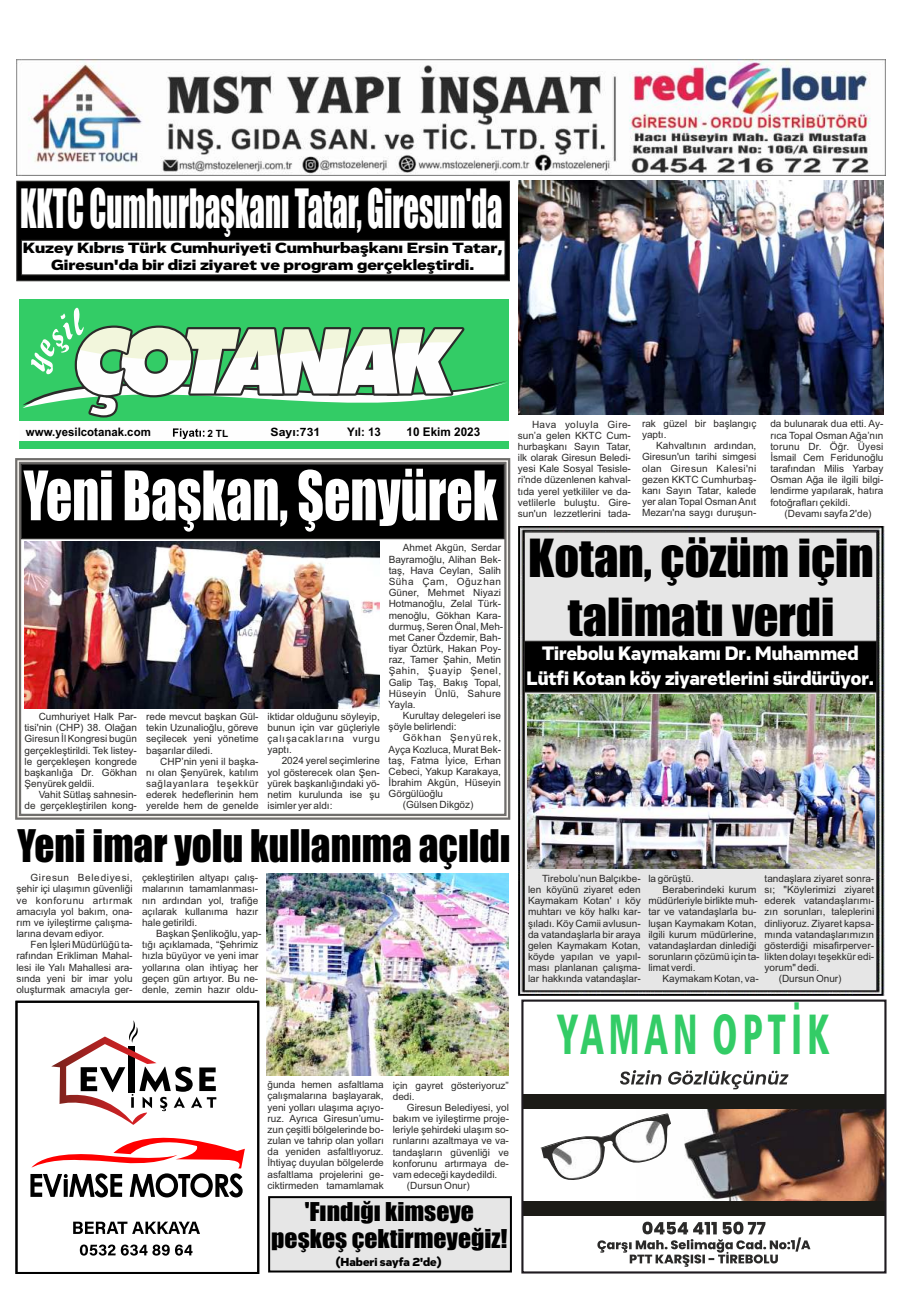
<style>
.page{position:relative;width:908px;height:1304px;background:#fff}
.page>*{position:absolute;margin:0;border:0;box-sizing:border-box;transform-origin:0 0}
.t1{font:62.9px "Impact";color:#fff;scale:.82 1}
.t2{font:56.7px "Humanist 777 BT Black Condensed B";letter-spacing:.13em;color:#3c6;scale:.66 1}
.t3{font:50px "Impact";color:#fff;scale:.61 1}
.t4{font:48.5px/59.2px "Impact";color:#000;text-align:center}
.t5{font:41.5px "Impact";color:#000;scale:.94 1}
.t6{font:24px/26.8px "Impact";color:#000;text-align:center;scale:1.07 1}
.t7{font:900 20px/25.1px "Vito";color:#fff;text-align:center;scale:.94 1}
.t8{font:900 15.3px/16.2px "Vito";color:#000;text-align:center;scale:1.16 1}
.t9{font:900 12px "Vito";color:#000}
.t10{font:700 12px "Arial";color:#000}
.t11{font:700 11.8px "Arial";color:#000}
.t12{font:700 11.7px "Arial";color:#000}
.t13{font:700 11.5px "Arial";color:#000;scale:1.07 1}
.t14{font:10px/11.2px "Arial";color:#2b2a29;text-align:justify}
.t15{font:10px "Arial";letter-spacing:.06em;color:#2b2a29}
.t16{font:700 10px "Arial";color:#000}
</style>
<div class="page">
<img style="left:518px;top:526px;width:365px;height:470px">
<div style="left:523px;top:531px;width:353px;height:460px;background:#e6e6e6"></div>
<div style="left:523px;top:641px;width:353px;height:52px;background:#000"></div>
<div style="left:16px;top:181px;width:493px;height:100px;background:#000"></div>
<svg style="left:21px;top:240px;width:484px;height:35px"></svg>
<div style="left:15px;top:458px;width:495px;height:362px;border:6px solid #706e6c"></div>
<div style="left:17px;top:460px;width:491px;height:357px;border:2px solid #f8f5f0"></div>
<div style="left:20px;top:299px;width:489px;height:150px;background:#3c6"></div>
<div style="left:20px;top:422px;width:489px;height:19px;background:#fefefe"></div>
<svg style="left:23px;top:307px;width:484px;height:132px"></svg>
<img style="left:636px;top:1108px;width:247px;height:94px">
<svg style="left:540px;top:1113px;width:130px;height:68px"></svg>
<div style="left:522px;top:1094px;width:363px;height:14px;background:#1c1b17"></div>
<div style="left:522px;top:1202px;width:363px;height:14px;background:#1c1b17"></div>
<svg style="left:597px;top:1222px;width:213px;height:45px"></svg>
<svg style="left:620px;top:1070px;width:168px;height:19px"></svg>
<div style="left:521px;top:1000px;width:365px;height:273px;border:2px solid #1f1b20"></div>
<img style="left:16px;top:60px;width:868px;height:116px">
<div style="left:15px;top:1001px;width:244px;height:273px;border:2px solid #000"></div>
<div style="left:268px;top:1196px;width:243px;height:76px;background:#e6e6e6;border:2px solid #000"></div>
<svg style="left:30px;top:1020px;width:215px;height:177px"></svg>
<svg style="left:73px;top:1222px;width:127px;height:12px"></svg>
<svg style="left:80px;top:1244px;width:112px;height:12px"></svg>
<div style="left:21px;top:464px;width:483px;height:75px;background:#000"></div>
<img style="left:518px;top:181px;width:365px;height:233px">
<img style="left:24px;top:541px;width:356px;height:167px">
<img style="left:527px;top:695px;width:347px;height:174px">
<img style="left:266px;top:874px;width:242px;height:201px">
<h3 class="t3" style="left:20px;top:188px;width:792px">KKTC Cumhurbaşkanı Tatar, Giresun'da</h3>
<h3 class="t8" style="left:23px;top:241px;width:414px">Kuzey Kıbrıs Türk Cumhuriyeti Cumhurbaşkanı Ersin Tatar,<br>Giresun'da bir dizi ziyaret ve program gerçekleştirdi.</h3>
<p class="t12" style="left:26px;top:428px;width:126px">www.yesilcotanak.com</p>
<p class="t16" style="left:207px;top:429px;width:22px">2 TL</p>
<p class="t13" style="left:270px;top:428px;width:48px">Sayı:731</p>
<p class="t11" style="left:347px;top:427px;width:35px">Yıl: 13</p>
<p class="t10" style="left:406px;top:427px;width:75px">10 Ekim 2023</p>
<h1 class="t1" style="left:24px;top:470px;width:579px">Yeni Başkan, Şenyürek</h1>
<p class="t14" style="left:25px;top:712px;width:114px;text-indent:14px">Cumhuriyet Halk Par&shy;tisi'nin (CHP) 38. Olağan Giresun İl Kongresi bugün gerçekleştirildi. Tek listey&shy;le gerçekleşen kongrede başkanlığa Dr. Gökhan Şenyürek geldii.</p>
<p class="t14" style="left:25px;top:790px;width:114px;text-align:right">Vahit Sütlaş sahnesin-<br>de gerçekleştirilen kong-</p>
<p class="t14" style="left:146px;top:712px;width:114px">rede mevcut başkan Gül&shy;tekin Uzunalioğlu, göreve seçilecek yeni yönetime başarılar diledi.</p>
<p class="t14" style="left:146px;top:756px;width:114px;text-indent:14px">CHP’nin yeni il başka&shy;nı olan Şenyürek, katılım sağlayanlara teşekkür ederek hedeflerinin hem yerelde hem de genelde</p>
<p class="t14" style="left:267px;top:711px;width:114px">iktidar olduğunu söyleyip, bunun için var güçleriyle çalışacaklarına vurgu yaptı.</p>
<p class="t14" style="left:267px;top:756px;width:114px;text-indent:14px">2024 yerel seçimlerine yol gösterecek olan Şen&shy;yürek başkanlığındaki yö&shy;netim kurulunda ise şu isimler yer aldı:</p>
<p class="t14" style="left:388px;top:543px;width:116px;text-align:left;text-indent:14px">Ahmet Akgün, Serdar<br>Bayramoğlu, Alihan Bek&shy;taş, Hava Ceylan, Salih<br>Süha Çam, Oğuzhan<br>Güner, Mehmet Niyazi<br>Hotmanoğlu, Zelal Türk&shy;menoğlu, Gökhan Kara&shy;durmuş, Seren Önal, Meh&shy;met Caner Özdemir, Bah&shy;tiyar Öztürk, Hakan Poy&shy;raz, Tamer Şahin, Metin<br>Şahin, Şuayip Şenel,<br>Galip Taş, Bakış Topal,<br>Hüseyin Ünlü, Sahure<br>Yayla.</p>
<p class="t14" style="left:388px;top:711px;width:114px;text-indent:14px">Kurultay delegeleri ise şöyle belirlendi:</p>
<p class="t15" style="left:402px;top:734px;width:100px">Gökhan Şenyürek,</p>
<p class="t14" style="left:388px;top:744px;width:114px">Ayça Kozluca, Murat Bek-</p>
<p class="t14" style="left:388px;top:756px;width:114px">taş, Fatma İyice, Erhan</p>
<p class="t14" style="left:388px;top:767px;width:114px">Cebeci, Yakup Karakaya,</p>
<p class="t14" style="left:388px;top:778px;width:114px">İbrahim Akgün, Hüseyin</p>
<p class="t14" style="left:388px;top:789px;width:56px">Görgülüoğlu</p>
<p class="t14" style="left:402px;top:800px;width:72px">(Gülsen Dikgöz)</p>
<h3 class="t5" style="left:18px;top:829px;width:526px">Yeni imar yolu kullanıma açıldı</h3>
<p class="t14" style="left:16px;top:873px;width:118px;text-indent:14px">Giresun Belediyesi, şehir içi ulaşımın güvenliği ve konforunu artırmak amacıyla yol bakım, ona&shy;rım ve iyileştirme çalışma&shy;larına devam ediyor.</p>
<p class="t14" style="left:16px;top:940px;width:118px;text-indent:14px">Fen İşleri Müdürlüğü ta&shy;rafından Erikliman Mahal&shy;lesi ile Yalı Mahallesi ara&shy;sında yeni bir imar yolu oluşturmak amacıyla ger-</p>
<p class="t14" style="left:142px;top:873px;width:118px">çekleştirilen altyapı çalış&shy;malarının tamamlanması&shy;nın ardından yol, trafiğe açılarak kullanıma hazır hale getirildi.</p>
<p class="t14" style="left:142px;top:929px;width:121px;text-align:left;text-indent:14px">Başkan Şenlikoğlu, yap&shy;tığı açıklamada, “Şehrimiz hızla büyüyor ve yeni imar yollarına olan ihtiyaç her geçen gün artıyor. Bu ne&shy;denle, zemin hazır oldu-</p>
<p class="t14" style="left:641px;top:419px;width:116px">rak güzel bir başlangıç yaptı.</p>
<p class="t14" style="left:641px;top:441px;width:116px;text-indent:14px">Kahvaltının ardından, Giresun'un tarihi simgesi olan Giresun Kalesi'ni gezen KKTC Cumhurbaş&shy;kanı Sayın Tatar, kalede yer alan Topal Osman Anıt Mezarı'na saygı duruşun-</p>
<p class="t14" style="left:517px;top:419px;width:115px;text-indent:14px">Hava yoluyla Gire&shy;sun’a gelen KKTC Cum&shy;hurbaşkanı Sayın Tatar, ilk olarak Giresun Beledi&shy;yesi Kale Sosyal Tesisle&shy;ri'nde düzenlenen kahval&shy;tıda yerel yetkililer ve da&shy;vetlilerle buluştu. Gire&shy;sun'un lezzetlerini tada-</p>
<p class="t14" style="left:770px;top:419px;width:114px">da bulunarak dua etti. Ay&shy;rıca Topal Osman Ağa’nın torunu Dr. Öğr. Üyesi İsmail Cem Feridunoğlu tarafından Milis Yarbay Osman Ağa ile ilgili bilgi&shy;lendirme yapılarak, hatıra fotoğrafları çekildi.</p>
<p class="t14" style="left:784px;top:508px;width:88px">(Devamı sayfa 2'de)</p>
<h3 class="t4" style="left:528px;top:531px;width:347px">Kotan, çözüm için talimatı verdi</h3>
<h3 class="t7" style="left:526px;top:642px;width:371px">Tirebolu Kaymakamı Dr. Muhammed<br>Lütfi Kotan köy ziyaretlerini sürdürüyor.</h3>
<p class="t14" style="left:764px;top:874px;width:111px">tandaşlara ziyaret sonra-</p>
<p class="t14" style="left:764px;top:885px;width:111px">sı; "Köylerimizi ziyaret</p>
<p class="t14" style="left:764px;top:896px;width:111px">ederek vatandaşlarımı-</p>
<p class="t14" style="left:764px;top:907px;width:111px">zın sorunları, taleplerini</p>
<p class="t14" style="left:764px;top:918px;width:111px">dinliyoruz. Ziyaret kapsa-</p>
<p class="t14" style="left:764px;top:929px;width:111px">mında vatandaşlarımızın</p>
<p class="t14" style="left:764px;top:941px;width:111px">gösterdiği misafirperver-</p>
<p class="t14" style="left:764px;top:952px;width:111px">likten dolayı teşekkür edi-</p>
<p class="t14" style="left:764px;top:963px;width:56px">yorum" dedi.</p>
<p class="t14" style="left:778px;top:974px;width:64px">(Dursun Onur)</p>
<p class="t14" style="left:528px;top:874px;width:114px;text-indent:14px">Tirebolu’nun Balçıkbe&shy;len köyünü ziyaret eden Kaymakam Kotan' ı köy muhtarı ve köy halkı kar&shy;şıladı. Köy Camii avlusun&shy;da vatandaşlarla bir araya gelen Kaymakam Kotan, köyde yapılan ve yapıl&shy;ması planlanan çalışma&shy;lar hakkında vatandaşlar-</p>
<p class="t14" style="left:648px;top:874px;width:47px">la görüştü.</p>
<p class="t14" style="left:662px;top:885px;width:95px">Beraberindeki kurum</p>
<p class="t14" style="left:648px;top:896px;width:111px">müdürleriyle birlikte muh-</p>
<p class="t14" style="left:648px;top:907px;width:110px">tar ve vatandaşlarla bu-</p>
<p class="t14" style="left:648px;top:918px;width:110px">luşan Kaymakam Kotan,</p>
<p class="t14" style="left:648px;top:930px;width:110px">ilgili kurum müdürlerine,</p>
<p class="t14" style="left:648px;top:941px;width:110px">vatandaşlardan dinlediği</p>
<p class="t14" style="left:648px;top:952px;width:113px">sorunların çözümü için ta-</p>
<p class="t14" style="left:648px;top:963px;width:49px">limat verdi.</p>
<p class="t14" style="left:662px;top:974px;width:98px">Kaymakam Kotan, va-</p>
<h2 class="t2" style="left:557px;top:1011px;width:412px">YAMAN OPTİK</h2>
<p class="t14" style="left:267px;top:1080px;width:118px">ğunda hemen asfaltlama çalışmalarına başlayarak, yeni yolları ulaşıma açıyo&shy;ruz. Ayrıca Giresun’umu&shy;zun çeşitli bölgelerinde bo&shy;zulan ve tahrip olan yolları da yeniden asfaltlıyoruz.<br>İhtiyaç duyulan bölgelerde asfaltlama projelerini ge&shy;ciktirmeden tamamlamak</p>
<h3 class="t6" style="left:271px;top:1199px;width:222px">'Fındığı kimseye peşkeş çektirmeyeğiz!</h3>
<p class="t9" style="left:335px;top:1257px;width:107px">(Haberi sayfa 2'de)</p>
<p class="t14" style="left:392px;top:1080px;width:118px">için gayret gösteriyoruz” dedi.</p>
<p class="t14" style="left:407px;top:1103px;width:103px">Giresun Belediyesi, yol</p>
<p class="t14" style="left:392px;top:1114px;width:118px">bakım ve iyileştirme proje-</p>
<p class="t14" style="left:392px;top:1125px;width:118px">leriyle şehirdeki ulaşım so-</p>
<p class="t14" style="left:392px;top:1136px;width:118px">runlarını azaltmaya ve va-</p>
<p class="t14" style="left:392px;top:1147px;width:118px">tandaşların güvenliği ve</p>
<p class="t14" style="left:392px;top:1158px;width:118px">konforunu artırmaya de-</p>
<p class="t14" style="left:392px;top:1170px;width:106px">vam edeceği kaydedildi.</p>
<p class="t14" style="left:407px;top:1181px;width:64px">(Dursun Onur)</p>
</div>
